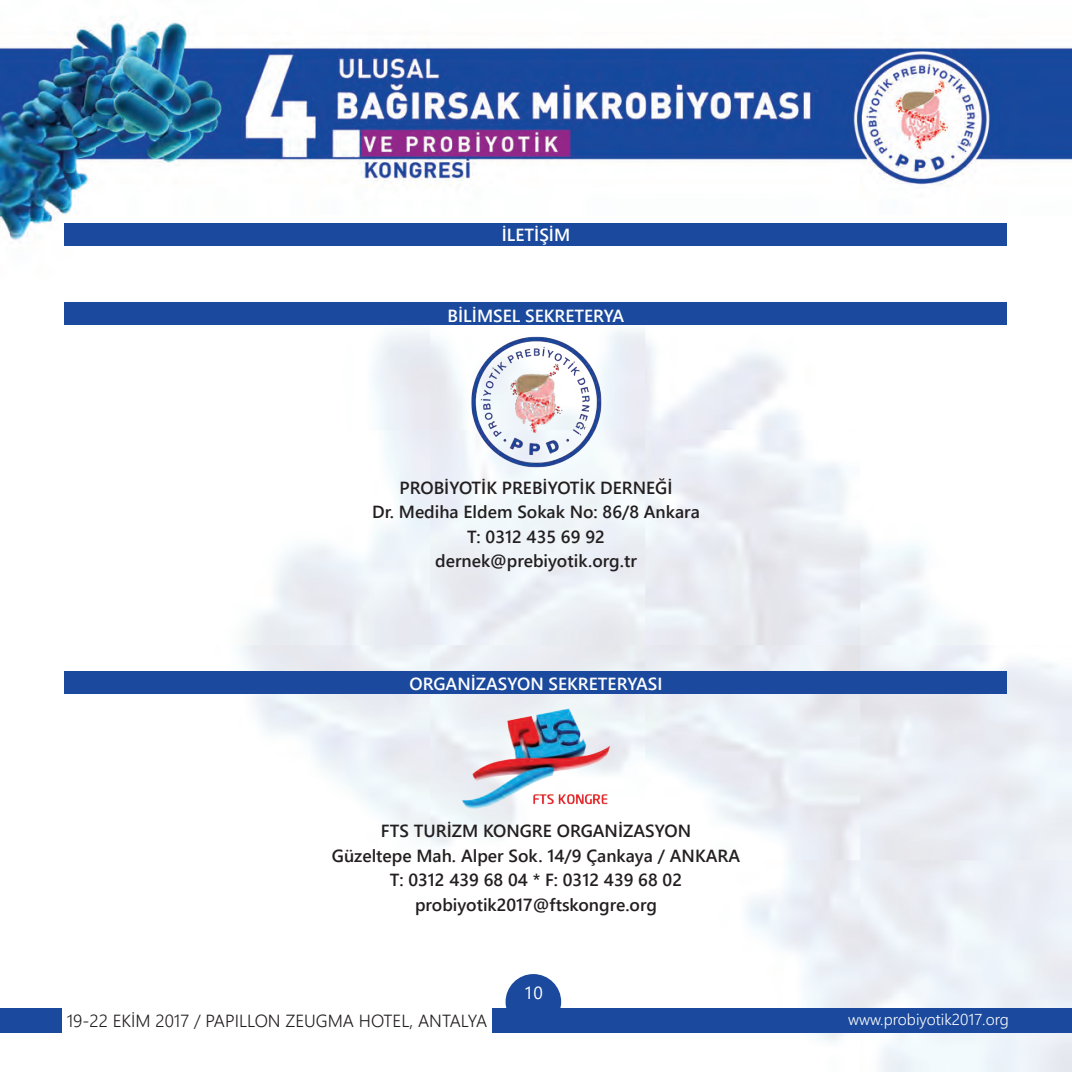
<style>
.page{position:relative;width:1072px;height:1072px;background:#fff}
.page>*{position:absolute;margin:0;border:0;box-sizing:border-box;transform-origin:0 0}
.t1{font:600 17.5px/24.5px "Segoe UI";color:#231f20;text-align:center}
.t2{font:600 17.5px "Segoe UI";color:#fff}
.t3{font:300 17.5px "Segoe UI";color:#231f20}
.t4{font:17.5px "Segoe UI";color:#fff}
.t5{font:300 15.75px "Segoe UI";color:#fff}
</style>
<div class="page">
<img style="left:1px;top:20px;width:1070px;height:1051px">
<svg style="left:1071px;top:1008px;width:1px;height:25px"></svg>
<div style="left:0;top:1008px;width:62px;height:25px;background:#1a499d"></div>
<div style="left:492px;top:1008px;width:579px;height:25px;background:#1a499d"></div>
<div style="left:505px;top:974px;width:56px;height:55px;background:#1a499d;border-radius:50%"></div>
<div style="left:64px;top:223px;width:943px;height:23px;background:#1a499d"></div>
<div style="left:64px;top:303px;width:943px;height:22px;background:#1a499d"></div>
<div style="left:64px;top:671px;width:943px;height:22px;background:#1a499d"></div>
<img style="left:466px;top:333px;width:140px;height:141px">
<img style="left:454px;top:703px;width:164px;height:110px">
<p class="t2" style="left:502px;top:221px;width:70px">İLETİŞİM</p>
<p class="t2" style="left:447px;top:302px;width:178px">BİLİMSEL SEKRETERYA</p>
<p class="t1" style="left:372px;top:475px;width:329px">PROBİYOTİK PREBİYOTİK DERNEĞİ<br>Dr. Mediha Eldem Sokak No: 86/8 Ankara<br>T: 0312 435 69 92 dernek@prebiyotik.org.tr</p>
<p class="t2" style="left:409px;top:669px;width:254px">ORGANİZASYON SEKRETERYASI</p>
<p class="t1" style="left:332px;top:818px;width:410px">FTS TURİZM KONGRE ORGANİZASYON<br>Güzeltepe Mah. Alper Sok. 14/9 Çankaya / ANKARA T: 0312 439 68 04 * F: 0312 439 68 02 probiyotik2017@ftskongre.org</p>
<p class="t4" style="left:524px;top:978px;width:20px">10</p>
<p class="t3" style="left:67px;top:1006px;width:422px">19-22 EKİM 2017 / PAPILLON ZEUGMA HOTEL, ANTALYA</p>
<p class="t5" style="left:848px;top:1006px;width:162px">www.probiyotik2017.org</p>
</div>
